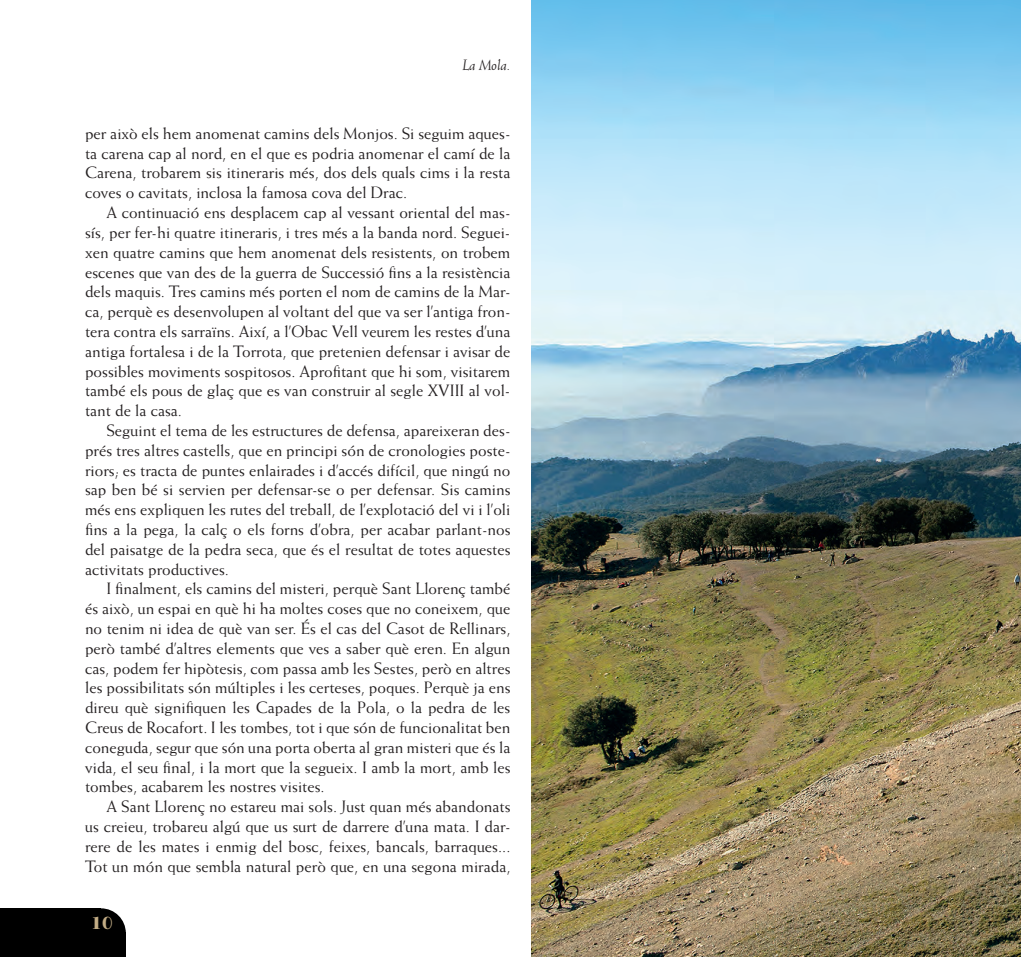
<style>
.page{position:relative;width:1021px;height:957px;background:#fff}
.page>*{position:absolute;margin:0;border:0;box-sizing:border-box;transform-origin:0 0}
.t1{font:700 18px "Bodoni Old Face BE";color:#c3ad85}
.t2{font:16.5px/19.8px "Weiss";color:#231f20;text-align:justify}
.t3{font:italic 15px "Weiss";color:#231f20}
</style>
<div class="page">
<div style="left:0;top:908px;width:101px;height:49px;background:#000"></div>
<svg style="left:101px;top:908px;width:25px;height:25px"></svg>
<div style="left:0;top:933px;width:126px;height:24px;background:#000"></div>
<img style="left:531px;top:0;width:489px;height:957px">
<p class="t3" style="left:462px;top:56px;width:49px">La Mola.</p>
<p class="t2" style="left:85px;top:123px;width:427px">per això els hem anomenat camins dels Monjos. Si seguim aques&shy;ta carena cap al nord, en el que es podria anomenar el camí de la Carena, trobarem sis itineraris més, dos dels quals cims i la resta coves o cavitats, inclosa la famosa cova del Drac.</p>
<p class="t2" style="left:85px;top:202px;width:427px;text-indent:21px">A continuació ens desplacem cap al vessant oriental del mas&shy;sís, per fer-hi quatre itineraris, i tres més a la banda nord. Seguei&shy;xen quatre camins que hem anomenat dels resistents, on trobem escenes que van des de la guerra de Successió fins a la resistència dels maquis. Tres camins més porten el nom de camins de la Mar&shy;ca, perquè es desenvolupen al voltant del que va ser l’antiga fron&shy;tera contra els sarraïns. Així, a l’Obac Vell veurem les restes d’una antiga fortalesa i de la Torrota, que pretenien defensar i avisar de possibles moviments sospitosos. Aprofitant que hi som, visitarem també els pous de glaç que es van construir al segle XVIII al vol&shy;tant de la casa.</p>
<p class="t2" style="left:85px;top:420px;width:427px;text-indent:21px">Seguint el tema de les estructures de defensa, apareixeran des&shy;prés tres altres castells, que en principi són de cronologies poste&shy;riors; es tracta de puntes enlairades i d’accés difícil, que ningú no sap ben bé si servien per defensar-se o per defensar. Sis camins més ens expliquen les rutes del treball, de l’explotació del vi i l’oli fins a la pega, la calç o els forns d’obra, per acabar parlant-nos del paisatge de la pedra seca, que és el resultat de totes aquestes activitats productives.</p>
<p class="t2" style="left:85px;top:578px;width:427px;text-indent:21px">I finalment, els camins del misteri, perquè Sant Llorenç també és això, un espai en què hi ha moltes coses que no coneixem, que no tenim ni idea de què van ser. És el cas del Casot de Rellinars, però també d’altres elements que ves a saber què eren. En algun cas, podem fer hipòtesis, com passa amb les Sestes, però en altres les possibilitats són múltiples i les certeses, poques. Perquè ja ens direu què signifiquen les Capades de la Pola, o la pedra de les Creus de Rocafort. I les tombes, tot i que són de funcionalitat ben coneguda, segur que són una porta oberta al gran misteri que és la vida, el seu final, i la mort que la segueix. I amb la mort, amb les tombes, acabarem les nostres visites.</p>
<p class="t2" style="left:85px;top:796px;width:427px;text-indent:21px">A Sant Llorenç no estareu mai sols. Just quan més abandonats us creieu, trobareu algú que us surt de darrere d’una mata. I dar&shy;rere de les mates i enmig del bosc, feixes, bancals, barraques...<br>Tot un món que sembla natural però que, en una segona mirada,</p>
<p class="t1" style="left:91px;top:911px;width:24px">10</p>
</div>
